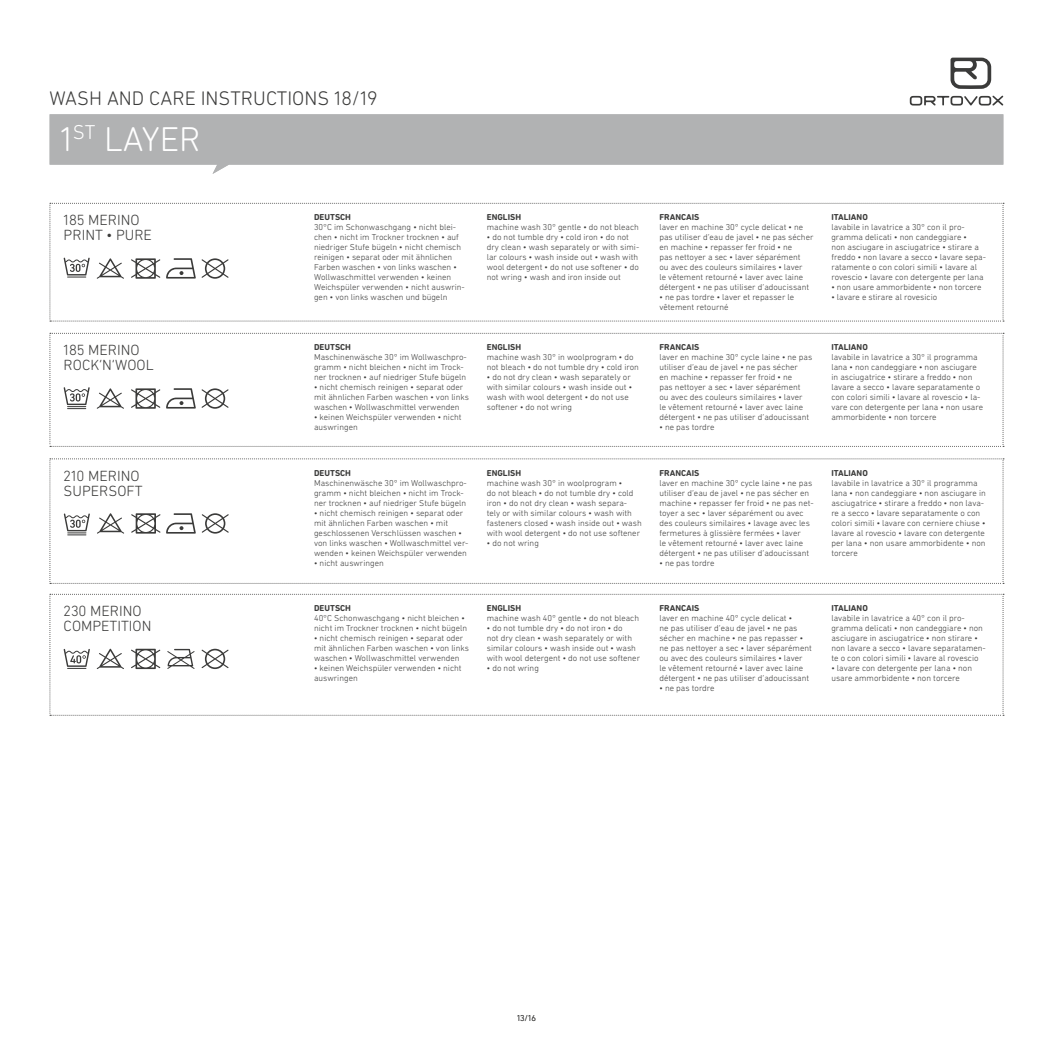
<style>
.page{position:relative;width:1053px;height:1053px;background:#fff}
.page>*{position:absolute;margin:0;border:0;box-sizing:border-box;transform-origin:0 0}
.t1{font:300 35px "DIN Next Rounded LT Pro";color:#fff}
.t2{font:300 20px "DIN Next Rounded LT Pro";color:#3b3b3a}
.t3{font:300 15px/15px "DIN Next Rounded LT Pro";color:#3b3b3a}
.t4{font:300 8.75px/10px "DIN Next Rounded LT Pro";color:#3b3b3a}
.t5{font:700 8.75px "DIN Next Rounded LT Pro";color:#3b3b3a}
</style>
<div class="page">
<svg style="left:909px;top:96px;width:94px;height:10px"></svg>
<svg style="left:950px;top:58px;width:41px;height:31px"></svg>
<svg style="left:50px;top:594px;width:953px;height:122px"></svg>
<svg style="left:50px;top:114px;width:953px;height:60px;background:#bcbdbe"></svg>
<svg style="left:50px;top:333px;width:953px;height:114px"></svg>
<svg style="left:50px;top:458px;width:953px;height:126px"></svg>
<svg style="left:50px;top:203px;width:953px;height:119px"></svg>
<h2 class="t2" style="left:50px;top:87px;width:329px">WASH AND CARE INSTRUCTIONS 18/19</h2>
<h1 class="t1" style="left:60px;top:119px;width:142px">1<sup>ST</sup> LAYER</h1>
<h1 class="t1" style="left:60px;top:119px;width:149px">3<sup>RD</sup> LAYER</h1>
<h3 class="t3" style="left:64px;top:212px;width:90px">185 MERINO<br>PRINT • PURE</h3>
<p class="t5" style="left:314px;top:212px;width:38px">DEUTSCH</p>
<p class="t4" style="left:314px;top:222px;width:152px">30°C im Schonwaschgang • nicht blei&shy;chen • nicht im Trockner trocknen • auf niedriger Stufe bügeln • nicht chemisch reinigen • separat oder mit ähnlichen Farben waschen • von links waschen • Wollwaschmittel verwenden • keinen Weichspüler verwenden • nicht auswrin&shy;gen • von links waschen und bügeln</p>
<h3 class="t3" style="left:64px;top:342px;width:91px">185 MERINO<br>ROCK‘N‘WOOL</h3>
<p class="t5" style="left:314px;top:342px;width:38px">DEUTSCH</p>
<p class="t4" style="left:314px;top:352px;width:154px">Maschinenwäsche 30° im Wollwaschpro&shy;gramm • nicht bleichen • nicht im Trock&shy;ner trocknen • auf niedriger Stufe bügeln</p>
<p class="t4" style="left:314px;top:382px;width:156px">• nicht chemisch reinigen • separat oder mit ähnlichen Farben waschen • von links waschen • Wollwaschmittel verwenden</p>
<p class="t4" style="left:314px;top:412px;width:149px">• keinen Weichspüler verwenden • nicht auswringen</p>
<h3 class="t3" style="left:64px;top:468px;width:80px">210 MERINO<br>SUPERSOFT</h3>
<p class="t5" style="left:314px;top:468px;width:38px">DEUTSCH</p>
<p class="t4" style="left:314px;top:478px;width:154px">Maschinenwäsche 30° im Wollwaschpro&shy;gramm • nicht bleichen • nicht im Trock&shy;ner trocknen • auf niedriger Stufe bügeln</p>
<p class="t4" style="left:314px;top:508px;width:156px">• nicht chemisch reinigen • separat oder mit ähnlichen Farben waschen • mit geschlossenen Verschlüssen waschen • von links waschen • Wollwaschmittel ver&shy;wenden • keinen Weichspüler verwenden</p>
<p class="t4" style="left:314px;top:558px;width:71px">• nicht auswringen</p>
<h3 class="t3" style="left:64px;top:603px;width:89px">230 MERINO<br>COMPETITION</h3>
<p class="t5" style="left:314px;top:603px;width:38px">DEUTSCH</p>
<p class="t4" style="left:314px;top:613px;width:155px">40°C Schonwaschgang • nicht bleichen • nicht im Trockner trocknen • nicht bügeln</p>
<p class="t4" style="left:314px;top:633px;width:156px">• nicht chemisch reinigen • separat oder mit ähnlichen Farben waschen • von links waschen • Wollwaschmittel verwenden</p>
<p class="t4" style="left:314px;top:663px;width:149px">• keinen Weichspüler verwenden • nicht auswringen</p>
<p class="t5" style="left:487px;top:212px;width:36px">ENGLISH</p>
<p class="t4" style="left:487px;top:222px;width:154px">machine wash 30° gentle • do not bleach</p>
<p class="t4" style="left:487px;top:232px;width:154px">• do not tumble dry • cold iron • do not dry clean • wash separately or with simi&shy;lar colours • wash inside out • wash with wool detergent • do not use softener • do not wring • wash and iron inside out</p>
<p class="t5" style="left:487px;top:342px;width:36px">ENGLISH</p>
<p class="t4" style="left:487px;top:352px;width:154px">machine wash 30° in woolprogram • do not bleach • do not tumble dry • cold iron</p>
<p class="t4" style="left:487px;top:372px;width:147px">• do not dry clean • wash separately or with similar colours • wash inside out • wash with wool detergent • do not use softener • do not wring</p>
<p class="t5" style="left:487px;top:468px;width:36px">ENGLISH</p>
<p class="t4" style="left:487px;top:478px;width:156px">machine wash 30° in woolprogram •<br>do not bleach • do not tumble dry • cold iron • do not dry clean • wash separa&shy;tely or with similar colours • wash with fasteners closed • wash inside out • wash with wool detergent • do not use softener</p>
<p class="t4" style="left:487px;top:538px;width:54px">• do not wring</p>
<p class="t5" style="left:487px;top:603px;width:36px">ENGLISH</p>
<p class="t4" style="left:487px;top:613px;width:154px">machine wash 40° gentle • do not bleach</p>
<p class="t4" style="left:487px;top:623px;width:155px">• do not tumble dry • do not iron • do<br>not dry clean • wash separately or with similar colours • wash inside out • wash with wool detergent • do not use softener</p>
<p class="t4" style="left:487px;top:663px;width:54px">• do not wring</p>
<p class="t5" style="left:659px;top:212px;width:41px">FRANCAIS</p>
<p class="t4" style="left:659px;top:222px;width:155px">laver en machine 30° cycle delicat • ne pas utiliser d’eau de javel • ne pas sécher en machine • repasser fer froid • ne<br>pas nettoyer a sec • laver séparément<br>ou avec des couleurs similaires • laver<br>le vêtement retourné • laver avec laine détergent • ne pas utiliser d’adoucissant</p>
<p class="t4" style="left:659px;top:292px;width:136px">• ne pas tordre • laver et repasser le vêtement retourné</p>
<p class="t5" style="left:659px;top:342px;width:41px">FRANCAIS</p>
<p class="t4" style="left:659px;top:352px;width:154px">laver en machine 30° cycle laine • ne pas utiliser d’eau de javel • ne pas sécher<br>en machine • repasser fer froid • ne<br>pas nettoyer a sec • laver séparément<br>ou avec des couleurs similaires • laver<br>le vêtement retourné • laver avec laine détergent • ne pas utiliser d’adoucissant</p>
<p class="t4" style="left:659px;top:422px;width:57px">• ne pas tordre</p>
<p class="t5" style="left:659px;top:468px;width:41px">FRANCAIS</p>
<p class="t4" style="left:659px;top:478px;width:156px">laver en machine 30° cycle laine • ne pas utiliser d’eau de javel • ne pas sécher en machine • repasser fer froid • ne pas net&shy;toyer a sec • laver séparément ou avec des couleurs similaires • lavage avec les fermetures à glissière fermées • laver<br>le vêtement retourné • laver avec laine détergent • ne pas utiliser d’adoucissant</p>
<p class="t4" style="left:659px;top:558px;width:57px">• ne pas tordre</p>
<p class="t5" style="left:659px;top:603px;width:41px">FRANCAIS</p>
<p class="t4" style="left:659px;top:613px;width:154px">laver en machine 40° cycle delicat •<br>ne pas utiliser d’eau de javel • ne pas sécher en machine • ne pas repasser • ne pas nettoyer a sec • laver séparément ou avec des couleurs similaires • laver<br>le vêtement retourné • laver avec laine détergent • ne pas utiliser d’adoucissant</p>
<p class="t4" style="left:659px;top:683px;width:57px">• ne pas tordre</p>
<p class="t5" style="left:831px;top:212px;width:38px">ITALIANO</p>
<p class="t4" style="left:831px;top:222px;width:156px">lavabile in lavatrice a 30° con il pro&shy;gramma delicati • non candeggiare •<br>non asciugare in asciugatrice • stirare a freddo • non lavare a secco • lavare sepa&shy;ratamente o con colori simili • lavare al rovescio • lavare con detergente per lana</p>
<p class="t4" style="left:831px;top:282px;width:152px">• non usare ammorbidente • non torcere</p>
<p class="t4" style="left:831px;top:292px;width:107px">• lavare e stirare al rovesicio</p>
<p class="t5" style="left:831px;top:342px;width:38px">ITALIANO</p>
<p class="t4" style="left:831px;top:352px;width:153px">lavabile in lavatrice a 30° il programma lana • non candeggiare • non asciugare in asciugatrice • stirare a freddo • non lavare a secco • lavare separatamente o con colori simili • lavare al rovescio • la&shy;vare con detergente per lana • non usare ammorbidente • non torcere</p>
<p class="t5" style="left:831px;top:468px;width:38px">ITALIANO</p>
<p class="t4" style="left:831px;top:478px;width:156px">lavabile in lavatrice a 30° il programma lana • non candeggiare • non asciugare in asciugatrice • stirare a freddo • non lava&shy;re a secco • lavare separatamente o con colori simili • lavare con cerniere chiuse • lavare al rovescio • lavare con detergente per lana • non usare ammorbidente • non torcere</p>
<p class="t5" style="left:831px;top:603px;width:38px">ITALIANO</p>
<p class="t4" style="left:831px;top:613px;width:156px">lavabile in lavatrice a 40° con il pro&shy;gramma delicati • non candeggiare • non asciugare in asciugatrice • non stirare • non lavare a secco • lavare separatamen&shy;te o con colori simili • lavare al rovescio</p>
<p class="t4" style="left:831px;top:663px;width:142px">• lavare con detergente per lana • non usare ammorbidente • non torcere</p>
<p class="t4" style="left:517px;top:1012px;width:20px">13/16</p>
</div>
